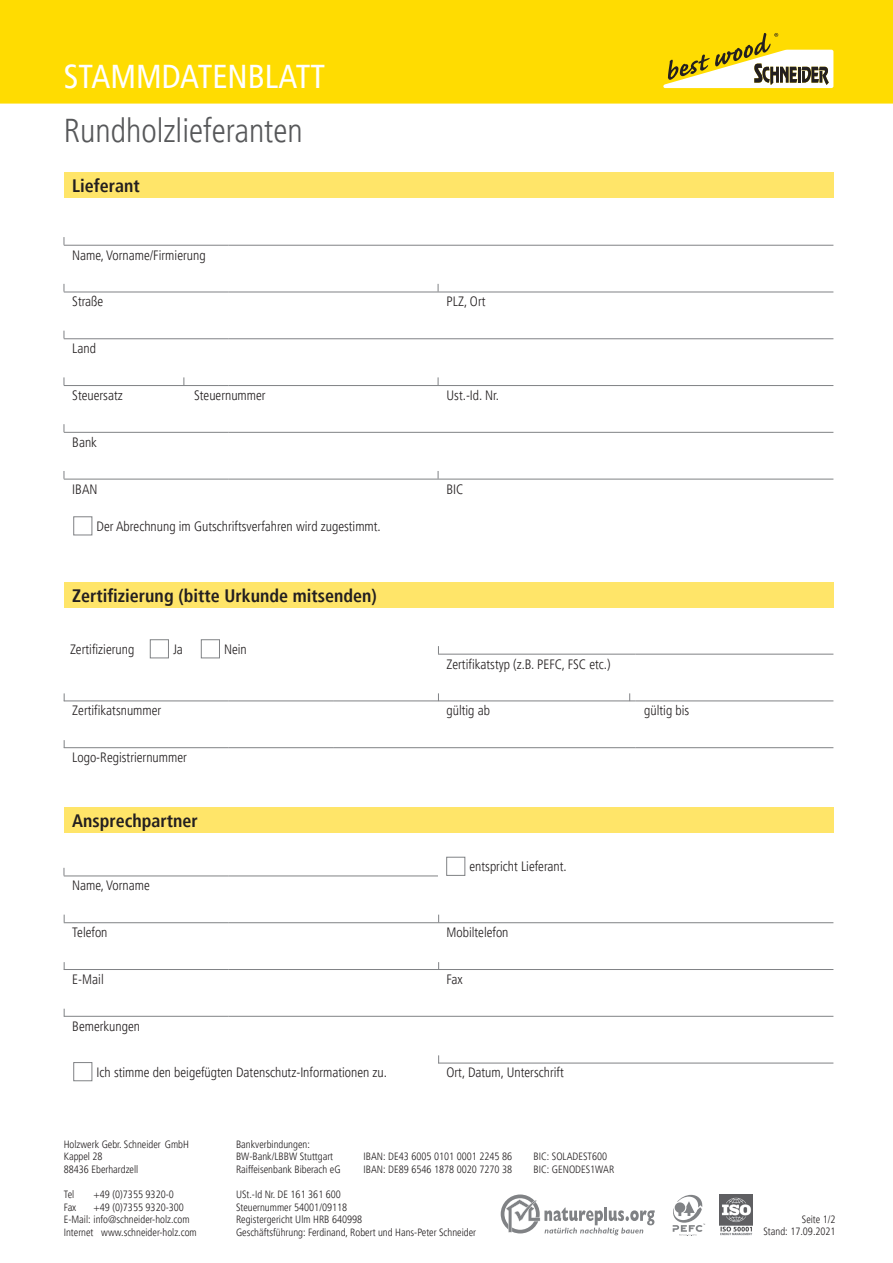
<style>
.page{position:relative;width:893px;height:1263px;background:#fff}
.page>*{position:absolute;margin:0;border:0;box-sizing:border-box;transform-origin:0 0}
.t1{font:300 condensed 33px "Frutiger LT Pro";color:#57585a}
.t2{font:condensed 33px "Frutiger LT Pro";color:#fff}
.t3{font:700 condensed 18px "Frutiger LT Pro";color:#231f20}
.t4{font:300 condensed 13.5px "Frutiger LT Pro";color:#231f20}
.t5{font:300 condensed 10.5px/12.6px "Frutiger LT Pro";color:#231f20}
</style>
<div class="page">
<hr style="left:64px;top:245px;width:164px;height:1px;background:#808285">
<hr style="left:228px;top:245px;width:210px;height:1px;background:#808285">
<hr style="left:438px;top:245px;width:395px;height:1px;background:#808285">
<hr style="left:64px;top:292px;width:164px;height:1px;background:#808285">
<hr style="left:228px;top:292px;width:210px;height:1px;background:#808285">
<hr style="left:438px;top:292px;width:395px;height:1px;background:#808285">
<hr style="left:64px;top:338px;width:164px;height:1px;background:#808285">
<hr style="left:228px;top:338px;width:210px;height:1px;background:#808285">
<hr style="left:438px;top:338px;width:395px;height:1px;background:#808285">
<hr style="left:64px;top:385px;width:164px;height:1px;background:#808285">
<hr style="left:228px;top:385px;width:210px;height:1px;background:#808285">
<hr style="left:438px;top:385px;width:395px;height:1px;background:#808285">
<hr style="left:64px;top:432px;width:164px;height:1px;background:#808285">
<hr style="left:228px;top:432px;width:210px;height:1px;background:#808285">
<hr style="left:438px;top:432px;width:395px;height:1px;background:#808285">
<hr style="left:64px;top:479px;width:164px;height:1px;background:#808285">
<hr style="left:228px;top:479px;width:210px;height:1px;background:#808285">
<hr style="left:438px;top:479px;width:395px;height:1px;background:#808285">
<img style="left:720px;top:1195px;width:33px;height:41px">
<svg style="left:672px;top:1195px;width:33px;height:41px"></svg>
<svg style="left:501px;top:1194px;width:154px;height:41px"></svg>
<div style="left:64px;top:172px;width:769px;height:26px;background:#ffe569"></div>
<div style="left:64px;top:807px;width:769px;height:26px;background:#ffe569"></div>
<div style="left:64px;top:582px;width:769px;height:26px;background:#ffe569"></div>
<hr style="left:64px;top:875px;width:164px;height:1px;background:#808285">
<hr style="left:228px;top:875px;width:210px;height:1px;background:#808285">
<hr style="left:64px;top:922px;width:164px;height:1px;background:#808285">
<hr style="left:228px;top:922px;width:210px;height:1px;background:#808285">
<hr style="left:438px;top:922px;width:395px;height:1px;background:#808285">
<hr style="left:64px;top:969px;width:164px;height:1px;background:#808285">
<hr style="left:228px;top:969px;width:210px;height:1px;background:#808285">
<hr style="left:438px;top:969px;width:395px;height:1px;background:#808285">
<hr style="left:64px;top:1016px;width:164px;height:1px;background:#808285">
<hr style="left:228px;top:1016px;width:210px;height:1px;background:#808285">
<hr style="left:438px;top:1016px;width:395px;height:1px;background:#808285">
<hr style="left:438px;top:1063px;width:395px;height:1px;background:#808285">
<div style="left:446px;top:857px;width:19px;height:19px;border:1px solid #808285"></div>
<div style="left:150px;top:639px;width:19px;height:19px;border:1px solid #808285"></div>
<div style="left:73px;top:516px;width:19px;height:19px;border:1px solid #808285"></div>
<div style="left:73px;top:1062px;width:19px;height:19px;border:1px solid #808285"></div>
<div style="left:201px;top:639px;width:19px;height:19px;border:1px solid #808285"></div>
<div style="left:0;top:0;width:893px;height:104px;background:#ffdc01"></div>
<svg style="left:663px;top:33px;width:170px;height:55px"></svg>
<hr style="left:438px;top:654px;width:198px;height:1px;background:#808285">
<hr style="left:636px;top:654px;width:197px;height:1px;background:#808285">
<hr style="left:64px;top:700px;width:82px;height:1px;background:#808285">
<hr style="left:146px;top:700px;width:82px;height:1px;background:#808285">
<hr style="left:228px;top:700px;width:105px;height:1px;background:#808285">
<hr style="left:333px;top:700px;width:105px;height:1px;background:#808285">
<hr style="left:438px;top:700px;width:198px;height:1px;background:#808285">
<hr style="left:636px;top:700px;width:197px;height:1px;background:#808285">
<hr style="left:64px;top:747px;width:82px;height:1px;background:#808285">
<hr style="left:146px;top:747px;width:82px;height:1px;background:#808285">
<hr style="left:228px;top:747px;width:105px;height:1px;background:#808285">
<hr style="left:333px;top:747px;width:105px;height:1px;background:#808285">
<hr style="left:438px;top:747px;width:198px;height:1px;background:#808285">
<hr style="left:636px;top:747px;width:197px;height:1px;background:#808285">
<h1 class="t2" style="left:64px;top:58px;width:263px">STAMMDATENBLATT</h1>
<h1 class="t1" style="left:64px;top:112px;width:241px">Rundholzlieferanten</h1>
<h2 class="t3" style="left:72px;top:175px;width:69px">Lieferant</h2>
<p class="t4" style="left:72px;top:247px;width:135px">Name, Vorname/Firmierung</p>
<p class="t4" style="left:72px;top:294px;width:33px">Straße</p>
<p class="t4" style="left:446px;top:294px;width:41px">PLZ, Ort</p>
<p class="t4" style="left:72px;top:341px;width:25px">Land</p>
<p class="t4" style="left:72px;top:387px;width:52px">Steuersatz</p>
<p class="t4" style="left:194px;top:387px;width:73px">Steuernummer</p>
<p class="t4" style="left:446px;top:387px;width:54px">Ust.-Id. Nr.</p>
<p class="t4" style="left:72px;top:434px;width:26px">Bank</p>
<p class="t4" style="left:72px;top:481px;width:27px">IBAN</p>
<p class="t4" style="left:446px;top:481px;width:18px">BIC</p>
<p class="t4" style="left:97px;top:518px;width:286px">Der Abrechnung im Gutschriftsverfahren wird zugestimmt.</p>
<h2 class="t3" style="left:72px;top:585px;width:306px">Zertifizierung (bitte Urkunde mitsenden)</h2>
<p class="t4" style="left:70px;top:641px;width:66px">Zertifizierung</p>
<p class="t4" style="left:224px;top:641px;width:24px">Nein</p>
<p class="t4" style="left:173px;top:641px;width:11px">Ja</p>
<p class="t4" style="left:446px;top:656px;width:166px">Zertifikatstyp (z.B. PEFC, FSC etc.)</p>
<p class="t4" style="left:72px;top:703px;width:91px">Zertifikatsnummer</p>
<p class="t4" style="left:446px;top:703px;width:45px">gültig ab</p>
<p class="t4" style="left:644px;top:703px;width:47px">gültig bis</p>
<p class="t4" style="left:72px;top:750px;width:116px">Logo-Registriernummer</p>
<h2 class="t3" style="left:72px;top:810px;width:127px">Ansprechpartner</h2>
<p class="t4" style="left:469px;top:859px;width:99px">entspricht Lieferant.</p>
<p class="t4" style="left:72px;top:878px;width:79px">Name, Vorname</p>
<p class="t4" style="left:72px;top:925px;width:37px">Telefon</p>
<p class="t4" style="left:446px;top:925px;width:64px">Mobiltelefon</p>
<p class="t4" style="left:72px;top:971px;width:33px">E-Mail</p>
<p class="t4" style="left:446px;top:971px;width:18px">Fax</p>
<p class="t4" style="left:72px;top:1018px;width:69px">Bemerkungen</p>
<p class="t4" style="left:446px;top:1065px;width:119px">Ort, Datum, Unterschrift</p>
<p class="t4" style="left:97px;top:1064px;width:292px">Ich stimme den beigefügten Datenschutz-Informationen zu.</p>
<p class="t5" style="left:64px;top:1138px;width:127px">Holzwerk Gebr. Schneider GmbH<br>Kappel 28<br>88436 Eberhardzell</p>
<p class="t5" style="left:64px;top:1188px;width:12px">Tel</p>
<p class="t5" style="left:94px;top:1188px;width:82px">+49 (0)7355 9320-0</p>
<p class="t5" style="left:64px;top:1201px;width:14px">Fax</p>
<p class="t5" style="left:64px;top:1201px;width:135px;text-indent:30px">+49 (0)7355 9320-300<br>E-Mail: info@schneider-holz.com<br>Internet www.schneider-holz.com</p>
<p class="t5" style="left:236px;top:1138px;width:99px">Bankverbindungen:<br>BW-Bank/LBBW Stuttgart</p>
<p class="t5" style="left:364px;top:1150px;width:150px">IBAN: DE43 6005 0101 0001 2245 86</p>
<p class="t5" style="left:534px;top:1150px;width:75px">BIC: SOLADEST600</p>
<p class="t5" style="left:236px;top:1163px;width:106px">Raiffeisenbank Biberach eG</p>
<p class="t5" style="left:364px;top:1163px;width:150px">IBAN: DE89 6546 1878 0020 7270 38</p>
<p class="t5" style="left:534px;top:1163px;width:82px">BIC: GENODES1WAR</p>
<p class="t5" style="left:236px;top:1188px;width:242px">USt.-Id Nr. DE 161 361 600<br>Steuernummer 54001/09118<br>Registergericht Ulm HRB 640998<br>Geschäftsführung: Ferdinand, Robert und Hans-Peter Schneider</p>
<p class="t5" style="left:763px;top:1213px;width:74px;text-align:right">Seite 1/2<br>Stand: 17.09.2021</p>
</div>
